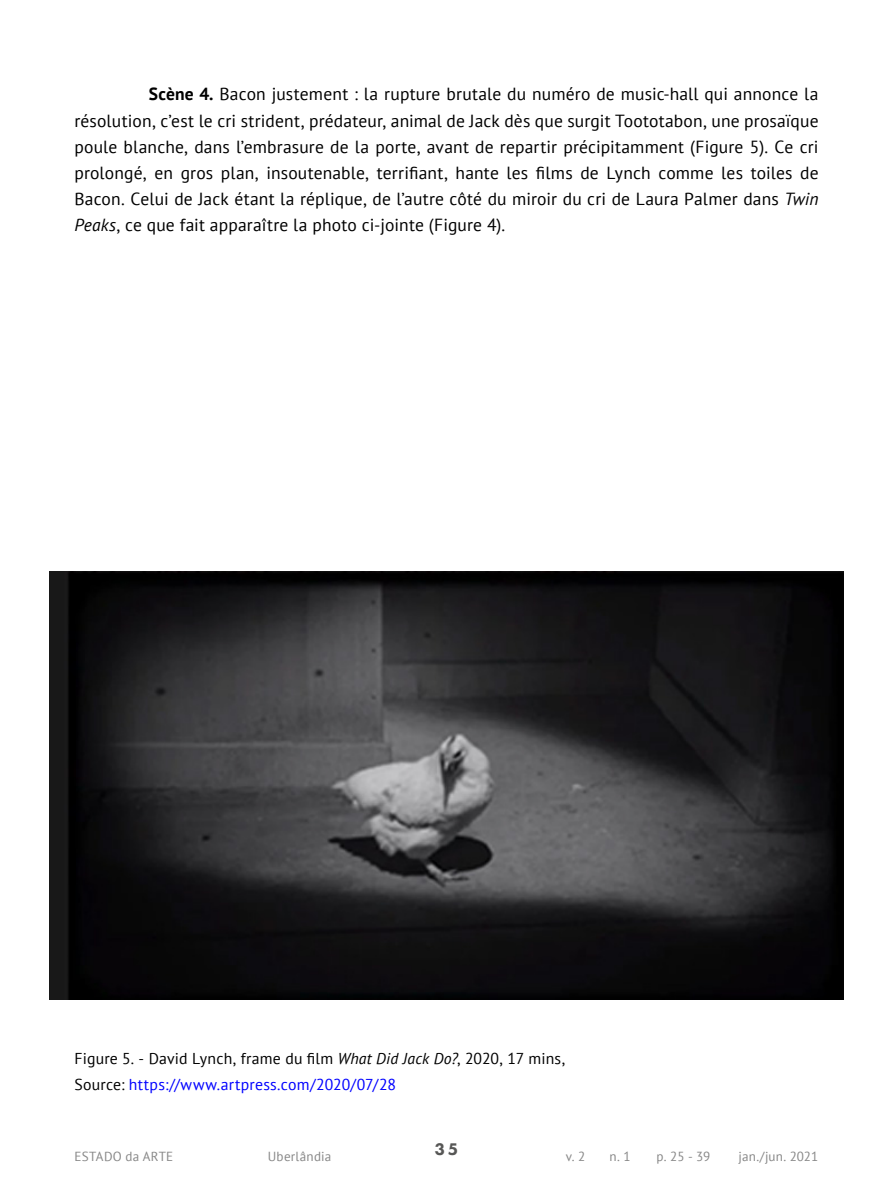
<style>
.page{position:relative;width:893px;height:1191px;background:#fff}
.page>*{position:absolute;margin:0;border:0;box-sizing:border-box;transform-origin:0 0}
.Artigo_-_TEXTO{font:17.5px/26.1px "PT Sans";letter-spacing:.01em;color:#000;text-align:justify}
.t1{font:800 17.5px "Futura PT";color:#575756}
.Artigo_-_Legenda_Fig{font:15.75px/26.1px "PT Sans";letter-spacing:.015em;color:#000}
.t2{font:13.12px "PT Sans";letter-spacing:.015em;color:#878787}
.s1{font-weight:700}
.s2{font-style:italic}
.s3{color:#00f}
</style>
<div class="page">
<img style="left:50px;top:571px;width:793px;height:428px">
<p class="Artigo_-_TEXTO" style="left:74px;top:81px;width:746px;text-indent:74px"><span class="s1">Scène 4.</span> Bacon justement : la rupture brutale du numéro de music-hall qui annonce la résolution, c’est le cri strident, prédateur, animal de Jack dès que surgit Toototabon, une prosaïque poule blanche, dans l’embrasure de la porte, avant de repartir précipitamment (Figure 5). Ce cri prolongé, en gros plan, insoutenable, terrifiant, hante les films de Lynch comme les toiles de Bacon. Celui de Jack étant la réplique, de l’autre côté du miroir du cri de Laura Palmer dans <span class="s2">Twin Peaks</span>, ce que fait apparaître la photo ci-jointe (Figure 4).</p>
<p class="Artigo_-_Legenda_Fig" style="left:74px;top:1045px;width:492px">Figure 5. - David Lynch, frame du film <span class="s2">What Did Jack Do?</span>, 2020, 17 mins,<br>Source: <span class="s3">https://www.artpress.com/2020/07/28</span></p>
<p class="t1" style="left:435px;top:1138px;width:25px">35</p>
<p class="t2" style="left:74px;top:1148px;width:100px">ESTADO da ARTE</p>
<p class="t2" style="left:268px;top:1148px;width:65px">Uberlândia</p>
<p class="t2" style="left:566px;top:1148px;width:21px">v. 2</p>
<p class="t2" style="left:610px;top:1148px;width:23px">n. 1</p>
<p class="t2" style="left:657px;top:1148px;width:55px">p. 25 - 39</p>
<p class="t2" style="left:738px;top:1148px;width:81px">jan./jun. 2021</p>
</div>
